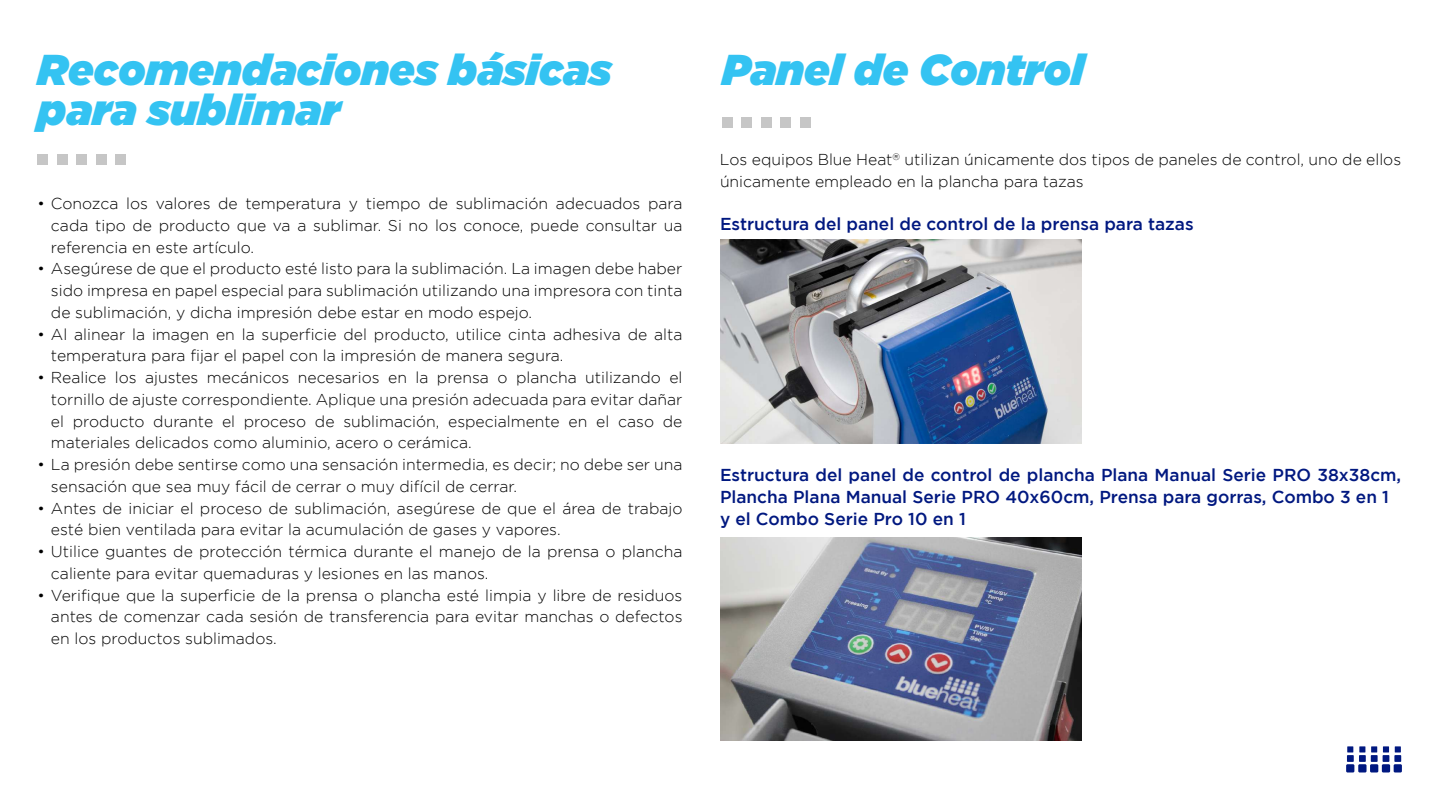
<style>
.page{position:relative;width:1440px;height:810px;background:#fff}
.page>*{position:absolute;margin:0;border:0;box-sizing:border-box;transform-origin:0 0}
.t1{font:italic 900 43.12px/39.8px "Gotham";color:#34c3f2}
.t2{font:500 17.25px/21.8px "Gotham";color:#001880}
.t3{font:300 15.75px/21.8px "Gotham";color:#000}
</style>
<div class="page">
<div style="left:1346px;top:764px;width:8px;height:8px;background:#001880"></div>
<div style="left:1347px;top:755px;width:7px;height:7px;background:#001880"></div>
<div style="left:1347px;top:746px;width:6px;height:7px;background:#001880"></div>
<div style="left:1358px;top:764px;width:9px;height:8px;background:#001880"></div>
<div style="left:1359px;top:755px;width:7px;height:7px;background:#001880"></div>
<div style="left:1359px;top:746px;width:6px;height:7px;background:#001880"></div>
<div style="left:1370px;top:764px;width:8px;height:8px;background:#001880"></div>
<div style="left:1371px;top:755px;width:7px;height:7px;background:#001880"></div>
<div style="left:1371px;top:746px;width:6px;height:7px;background:#001880"></div>
<div style="left:1382px;top:764px;width:8px;height:8px;background:#001880"></div>
<div style="left:1383px;top:755px;width:6px;height:7px;background:#001880"></div>
<div style="left:1383px;top:746px;width:6px;height:7px;background:#001880"></div>
<div style="left:1394px;top:764px;width:8px;height:8px;background:#001880"></div>
<div style="left:1394px;top:755px;width:7px;height:7px;background:#001880"></div>
<div style="left:1395px;top:746px;width:6px;height:7px;background:#001880"></div>
<div style="left:38px;top:154px;width:10px;height:10px;background:#c6c6c6"></div>
<div style="left:57px;top:154px;width:10px;height:10px;background:#c6c6c6"></div>
<div style="left:77px;top:154px;width:10px;height:10px;background:#c6c6c6"></div>
<div style="left:96px;top:154px;width:10px;height:10px;background:#c6c6c6"></div>
<div style="left:116px;top:154px;width:10px;height:10px;background:#c6c6c6"></div>
<div style="left:722px;top:118px;width:10px;height:10px;background:#c6c6c6"></div>
<div style="left:742px;top:118px;width:10px;height:10px;background:#c6c6c6"></div>
<div style="left:761px;top:118px;width:10px;height:10px;background:#c6c6c6"></div>
<div style="left:781px;top:118px;width:10px;height:10px;background:#c6c6c6"></div>
<div style="left:800px;top:118px;width:10px;height:10px;background:#c6c6c6"></div>
<img style="left:720px;top:240px;width:362px;height:203px">
<img style="left:720px;top:537px;width:362px;height:204px">
<h1 class="t1" style="left:38px;top:49px;width:576px">Recomendaciones básicas para sublimar</h1>
<h1 class="t1" style="left:722px;top:49px;width:364px">Panel de Control</h1>
<p class="t3" style="left:51px;top:193px;width:633px;text-align:justify;text-indent:-13px">• Conozca los valores de temperatura y tiempo de sublimación adecuados para cada tipo de producto que va a sublimar. Si no los conoce, puede consultar ua referencia en este artículo.</p>
<p class="t3" style="left:51px;top:258px;width:633px;text-align:justify;text-indent:-13px">• Asegúrese de que el producto esté listo para la sublimación. La imagen debe haber sido impresa en papel especial para sublimación utilizando una impresora con tinta de sublimación, y dicha impresión debe estar en modo espejo.</p>
<p class="t3" style="left:51px;top:323px;width:633px;text-indent:-13px">• Al alinear la imagen en la superficie del producto, utilice cinta adhesiva de alta temperatura para fijar el papel con la impresión de manera segura.</p>
<p class="t3" style="left:51px;top:367px;width:633px;text-align:justify;text-indent:-13px">• Realice los ajustes mecánicos necesarios en la prensa o plancha utilizando el tornillo de ajuste correspondiente. Aplique una presión adecuada para evitar dañar el producto durante el proceso de sublimación, especialmente en el caso de materiales delicados como aluminio, acero o cerámica.</p>
<p class="t3" style="left:51px;top:454px;width:633px;text-indent:-13px">• La presión debe sentirse como una sensación intermedia, es decir; no debe ser una sensación que sea muy fácil de cerrar o muy difícil de cerrar.</p>
<p class="t3" style="left:51px;top:497px;width:633px;text-indent:-13px">• Antes de iniciar el proceso de sublimación, asegúrese de que el área de trabajo esté bien ventilada para evitar la acumulación de gases y vapores.</p>
<p class="t3" style="left:51px;top:541px;width:633px;text-indent:-13px">• Utilice guantes de protección térmica durante el manejo de la prensa o plancha caliente para evitar quemaduras y lesiones en las manos.</p>
<p class="t3" style="left:51px;top:584px;width:633px;text-align:justify;text-indent:-13px">• Verifique que la superficie de la prensa o plancha esté limpia y libre de residuos antes de comenzar cada sesión de transferencia para evitar manchas o defectos en los productos sublimados.</p>
<p class="t3" style="left:720px;top:148px;width:683px">Los equipos Blue Heat<sup>®</sup> utilizan únicamente dos tipos de paneles de control, uno de ellos únicamente empleado en la plancha para tazas</p>
<p class="t2" style="left:720px;top:213px;width:475px">Estructura del panel de control de la prensa para tazas</p>
<p class="t2" style="left:720px;top:464px;width:683px">Estructura del panel de control de plancha Plana Manual Serie PRO 38x38cm,<br>Plancha Plana Manual Serie PRO 40x60cm, Prensa para gorras, Combo 3 en 1 y el Combo Serie Pro 10 en 1</p>
</div>
